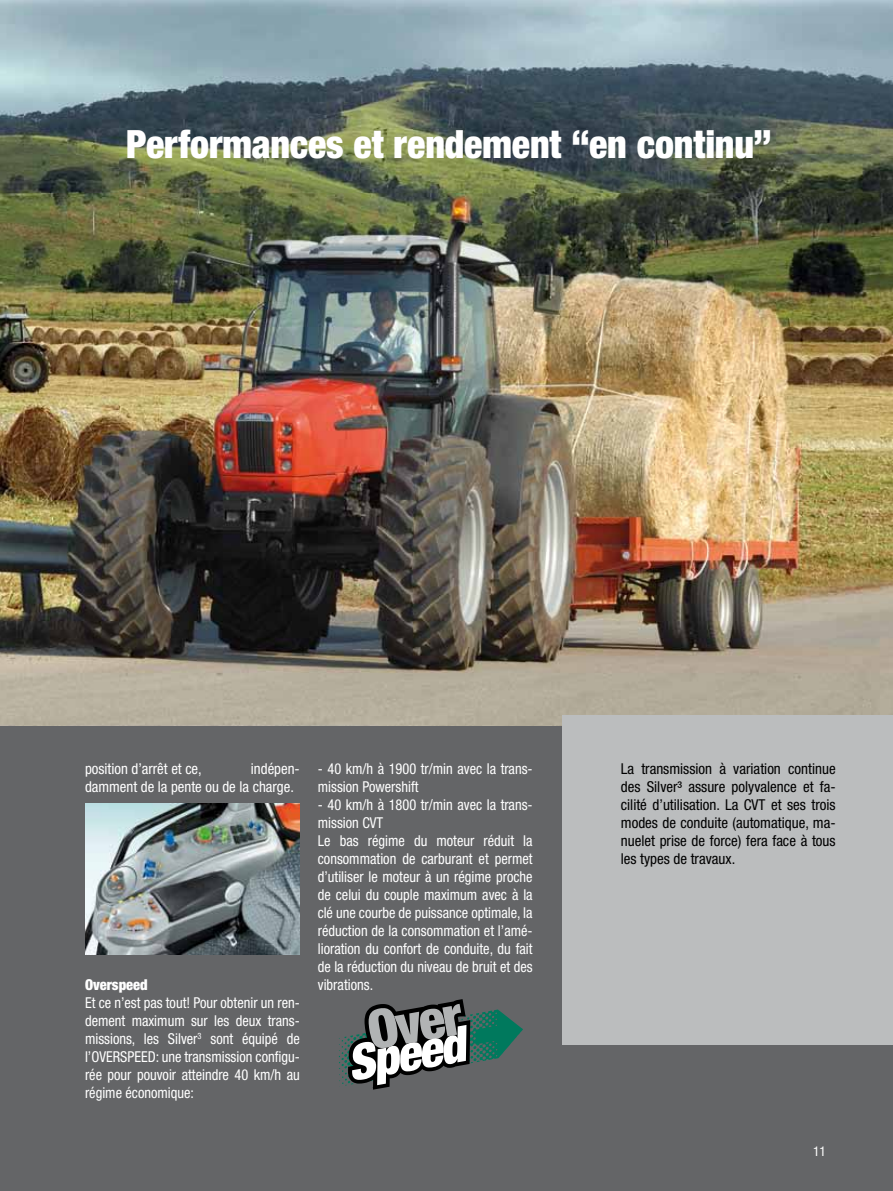
<style>
.page{position:relative;width:893px;height:1191px;background:#646567}
.page>*{position:absolute;margin:0;border:0;box-sizing:border-box;transform-origin:0 0}
.t1{font:900 condensed 39px "Helvetica Neue LT Std";color:#fff}
.t2{font:condensed 15px/18px "Helvetica Neue LT Std";color:#fff;scale:.96 1}
.t3{font:condensed 15px/18px "Helvetica Neue LT Std";color:#000;text-align:justify}
.t4{font:condensed 15px/18px "Helvetica Neue LT Std";color:#fff}
.t5{font:900 condensed 15px "Helvetica Neue LT Std";color:#fff}
.t6{font:condensed 13.5px "Helvetica Neue LT Std";color:#fff}
</style>
<div class="page">
<img style="left:0;top:193px;width:893px;height:532px">
<svg style="left:339px;top:999px;width:184px;height:90px"></svg>
<img style="left:85px;top:803px;width:215px;height:151px">
<div style="left:563px;top:714px;width:330px;height:330px;background:#bbbdbe"></div>
<img style="left:0;top:0;width:893px;height:193px">
<h1 class="t1" style="left:126px;top:120px;width:647px">Performances et rendement “en continu”</h1>
<p class="t4" style="left:85px;top:759px;width:216px;text-indent:166px">indépen&shy;damment de la pente ou de la charge.</p>
<p class="t4" style="left:85px;top:759px;width:118px">position d’arrêt et ce,</p>
<p class="t5" style="left:85px;top:975px;width:64px">Overspeed</p>
<p class="t2" style="left:85px;top:993px;width:225px;text-align:justify">Et ce n’est pas tout! Pour obtenir un ren&shy;dement maximum sur les deux trans&shy;missions, les Silver<sup>3</sup> sont équipé de l’OVERSPEED: une transmission configu&shy;rée pour pouvoir atteindre 40 km/h au régime économique:</p>
<p class="t2" style="left:318px;top:759px;width:225px">- 40 km/h à 1900 tr/min avec la trans&shy;mission Powershift</p>
<p class="t2" style="left:318px;top:795px;width:225px">- 40 km/h à 1800 tr/min avec la trans&shy;mission CVT<br>Le bas régime du moteur réduit la consommation de carburant et permet d’utiliser le moteur à un régime proche de celui du couple maximum avec à la clé une courbe de puissance optimale, la réduction de la consommation et l’amé&shy;lioration du confort de conduite, du fait de la réduction du niveau de bruit et des vibrations.</p>
<p class="t3" style="left:621px;top:759px;width:216px">La transmission à variation continue des Silver³ assure polyvalence et fa&shy;cilité d’utilisation. La CVT et ses trois modes de conduite (automatique, ma&shy;nuelet prise de force) fera face à tous les types de travaux.</p>
<p class="t6" style="left:813px;top:1143px;width:14px">11</p>
</div>
